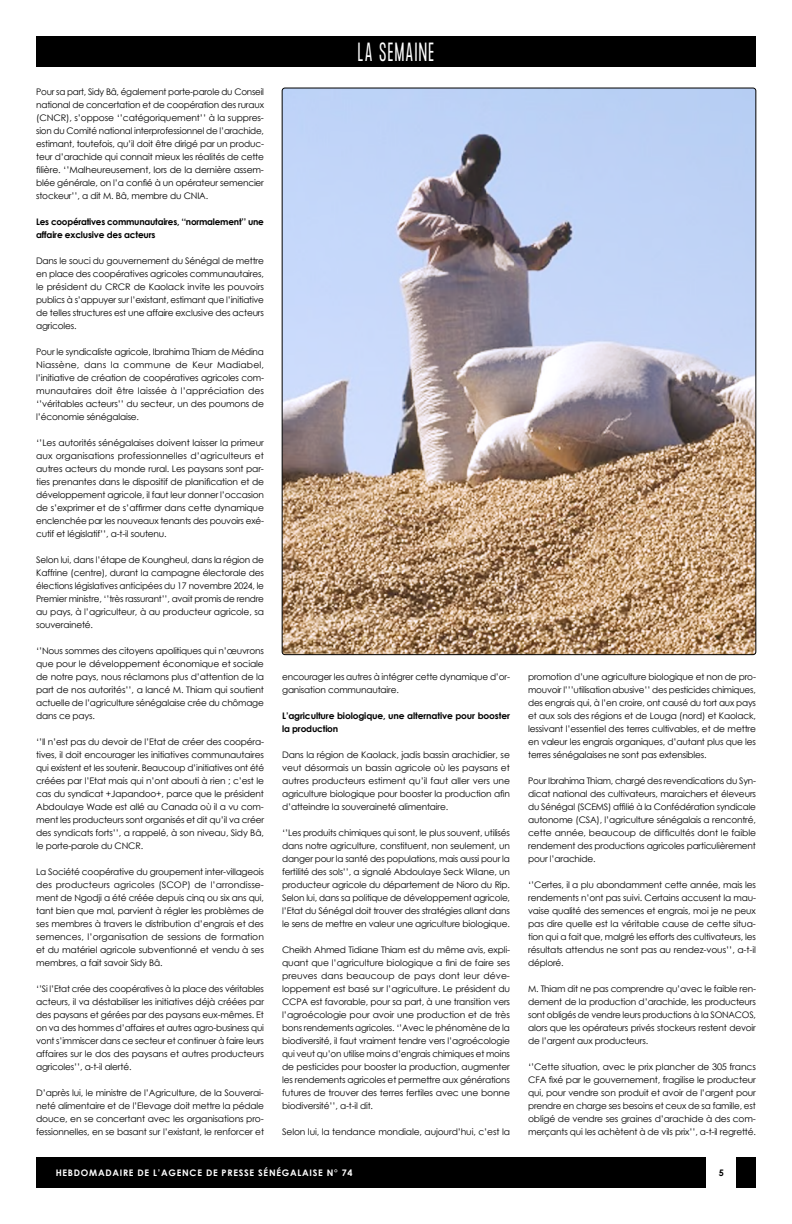
<style>
.page{position:relative;width:792px;height:1224px;background:#fff}
.page>*{position:absolute;margin:0;border:0;box-sizing:border-box;transform-origin:0 0}
.t1{font:300 23px "Formula Condensed";letter-spacing:.075em;color:#fff;scale:.8 1}
.t2{font:9px/13px "Century Gothic";letter-spacing:-.02em;color:#000;text-align:justify}
.t3{font:700 9px/13px "Century Gothic";letter-spacing:-.02em;color:#000}
.t4{font:700 9px "Century Gothic";letter-spacing:.08em;color:#fff}
</style>
<div class="page">
<img style="left:282px;top:88px;width:474px;height:567px">
<div style="left:36px;top:1157px;width:720px;height:31px;background:#000"></div>
<div style="left:706px;top:1155px;width:30px;height:35px;background:#fff"></div>
<div style="left:36px;top:36px;width:720px;height:31px;background:#000"></div>
<p class="t2" style="left:36px;top:85px;width:229px">Pour sa part, Sidy Bâ, également porte-parole du Conseil national de concertation et de coopération des ruraux (CNCR), s’oppose ‘’catégoriquement’’ à la suppres&shy;sion du Comité national interprofessionnel de l’arachide, estimant, toutefois, qu’il doit être dirigé par un produc&shy;teur d’arachide qui connait mieux les réalités de cette filière. ‘’Malheureusement, lors de la dernière assem&shy;blée générale, on l’a confié à un opérateur semencier stockeur’’, a dit M. Bâ, membre du CNIA.</p>
<p class="t3" style="left:36px;top:214px;width:229px">Les coopératives communautaires, ‘‘normalement’’ une affaire exclusive des acteurs</p>
<p class="t2" style="left:36px;top:254px;width:229px">Dans le souci du gouvernement du Sénégal de mettre en place des coopératives agricoles communautaires, le président du CRCR de Kaolack invite les pouvoirs publics à s’appuyer sur l’existant, estimant que l’initiative de telles structures est une affaire exclusive des acteurs agricoles.</p>
<p class="t2" style="left:36px;top:345px;width:229px">Pour le syndicaliste agricole, Ibrahima Thiam de Médina Niassène, dans la commune de Keur Madiabel, l’initiative de création de coopératives agricoles com&shy;munautaires doit être laissée à l’appréciation des ‘’véritables acteurs’’ du secteur, un des poumons de l’économie sénégalaise.</p>
<p class="t2" style="left:36px;top:436px;width:229px">‘’Les autorités sénégalaises doivent laisser la primeur aux organisations professionnelles d’agriculteurs et autres acteurs du monde rural. Les paysans sont par&shy;ties prenantes dans le dispositif de planification et de développement agricole, il faut leur donner l’occasion de s’exprimer et de s’affirmer dans cette dynamique enclenchée par les nouveaux tenants des pouvoirs exé&shy;cutif et législatif’’, a-t-il soutenu.</p>
<p class="t2" style="left:36px;top:553px;width:229px">Selon lui, dans l’étape de Koungheul, dans la région de Kaffrine (centre), durant la campagne électorale des élections législatives anticipées du 17 novembre 2024, le Premier ministre, ‘’très rassurant’’, avait promis de rendre au pays, à l’agriculteur, à au producteur agricole, sa souveraineté.</p>
<p class="t2" style="left:36px;top:644px;width:229px">‘’Nous sommes des citoyens apolitiques qui n’œuvrons que pour le développement économique et sociale de notre pays, nous réclamons plus d’attention de la part de nos autorités’’, a lancé M. Thiam qui soutient actuelle de l’agriculture sénégalaise crée du chômage dans ce pays.</p>
<p class="t2" style="left:36px;top:735px;width:229px">‘’Il n’est pas du devoir de l’Etat de créer des coopéra&shy;tives, il doit encourager les initiatives communautaires qui existent et les soutenir. Beaucoup d’initiatives ont été créées par l’Etat mais qui n’ont abouti à rien ; c’est le cas du syndicat +Japandoo+, parce que le président Abdoulaye Wade est allé au Canada où il a vu com&shy;ment les producteurs sont organisés et dit qu’il va créer des syndicats forts’’, a rappelé, à son niveau, Sidy Bâ, le porte-parole du CNCR.</p>
<p class="t2" style="left:36px;top:865px;width:229px">La Société coopérative du groupement inter-villageois des producteurs agricoles (SCOP) de l’arrondisse&shy;ment de Ngodji a été créée depuis cinq ou six ans qui, tant bien que mal, parvient à régler les problèmes de ses membres à travers le distribution d’engrais et des semences, l’organisation de sessions de formation et du matériel agricole subventionné et vendu à ses membres, a fait savoir Sidy Bâ.</p>
<p class="t2" style="left:36px;top:982px;width:229px">‘’Si l’Etat crée des coopératives à la place des véritables acteurs, il va déstabiliser les initiatives déjà créées par des paysans et gérées par des paysans eux-mêmes. Et on va des hommes d’affaires et autres agro-business qui vont s’immiscer dans ce secteur et continuer à faire leurs affaires sur le dos des paysans et autres producteurs agricoles’’, a-t-il alerté.</p>
<p class="t2" style="left:36px;top:1086px;width:229px">D’après lui, le ministre de l’Agriculture, de la Souverai&shy;neté alimentaire et de l’Elevage doit mettre la pédale douce, en se concertant avec les organisations pro&shy;fessionnelles, en se basant sur l’existant, le renforcer et</p>
<h1 class="t1" style="left:358px;top:38px;width:97px">LA SEMAINE</h1>
<p class="t2" style="left:282px;top:670px;width:229px">encourager les autres à intégrer cette dynamique d’or&shy;ganisation communautaire.</p>
<p class="t3" style="left:282px;top:709px;width:229px">L’agriculture biologique, une alternative pour booster la production</p>
<p class="t2" style="left:282px;top:748px;width:229px">Dans la région de Kaolack, jadis bassin arachidier, se veut désormais un bassin agricole où les paysans et autres producteurs estiment qu’il faut aller vers une agriculture biologique pour booster la production afin d’atteindre la souveraineté alimentaire.</p>
<p class="t2" style="left:282px;top:826px;width:229px">‘’Les produits chimiques qui sont, le plus souvent, utilisés dans notre agriculture, constituent, non seulement, un danger pour la santé des populations, mais aussi pour la fertilité des sols’’, a signalé Abdoulaye Seck Wilane, un producteur agricole du département de Nioro du Rip.<br>Selon lui, dans sa politique de développement agricole, l’Etat du Sénégal doit trouver des stratégies allant dans le sens de mettre en valeur une agriculture biologique.</p>
<p class="t2" style="left:282px;top:943px;width:229px">Cheikh Ahmed Tidiane Thiam est du même avis, expli&shy;quant que l’agriculture biologique a fini de faire ses preuves dans beaucoup de pays dont leur déve&shy;loppement est basé sur l’agriculture. Le président du CCPA est favorable, pour sa part, à une transition vers l’agroécologie pour avoir une production et de très bons rendements agricoles. ‘’Avec le phénomène de la biodiversité, il faut vraiment tendre vers l’agroécologie qui veut qu’on utilise moins d’engrais chimiques et moins de pesticides pour booster la production, augmenter les rendements agricoles et permettre aux générations futures de trouver des terres fertiles avec une bonne biodiversité’’, a-t-il dit.</p>
<p class="t2" style="left:282px;top:1125px;width:229px">Selon lui, la tendance mondiale, aujourd’hui, c’est la</p>
<p class="t2" style="left:528px;top:670px;width:229px">promotion d’une agriculture biologique et non de pro&shy;mouvoir l’’’utilisation abusive’’ des pesticides chimiques, des engrais qui, à l’en croire, ont causé du tort aux pays et aux sols des régions et de Louga (nord) et Kaolack, lessivant l’essentiel des terres cultivables, et de mettre en valeur les engrais organiques, d’autant plus que les terres sénégalaises ne sont pas extensibles.</p>
<p class="t2" style="left:528px;top:774px;width:229px">Pour Ibrahima Thiam, chargé des revendications du Syn&shy;dicat national des cultivateurs, maraichers et éleveurs du Sénégal (SCEMS) affilié à la Confédération syndicale autonome (CSA), l’agriculture sénégalais a rencontré, cette année, beaucoup de difficultés dont le faible rendement des productions agricoles particulièrement pour l’arachide.</p>
<p class="t2" style="left:528px;top:878px;width:229px">‘’Certes, il a plu abondamment cette année, mais les rendements n’ont pas suivi. Certains accusent la mau&shy;vaise qualité des semences et engrais, moi je ne peux pas dire quelle est la véritable cause de cette situa&shy;tion qui a fait que, malgré les efforts des cultivateurs, les résultats attendus ne sont pas au rendez-vous’’, a-t-il déploré.</p>
<p class="t2" style="left:528px;top:982px;width:229px">M. Thiam dit ne pas comprendre qu’avec le faible ren&shy;dement de la production d’arachide, les producteurs sont obligés de vendre leurs productions à la SONACOS, alors que les opérateurs privés stockeurs restent devoir de l’argent aux producteurs.</p>
<p class="t2" style="left:528px;top:1060px;width:229px">‘’Cette situation, avec le prix plancher de 305 francs CFA fixé par le gouvernement, fragilise le producteur qui, pour vendre son produit et avoir de l’argent pour prendre en charge ses besoins et ceux de sa famille, est obligé de vendre ses graines d’arachide à des com&shy;merçants qui les achètent à de vils prix’’, a-t-il regretté.</p>
<p class="t4" style="left:56px;top:1166px;width:298px">HEBDOMADAIRE DE L’AGENCE DE PRESSE SÉNÉGALAISE N° 74</p>
<p class="t3" style="left:719px;top:1166px;width:7px">5</p>
</div>
